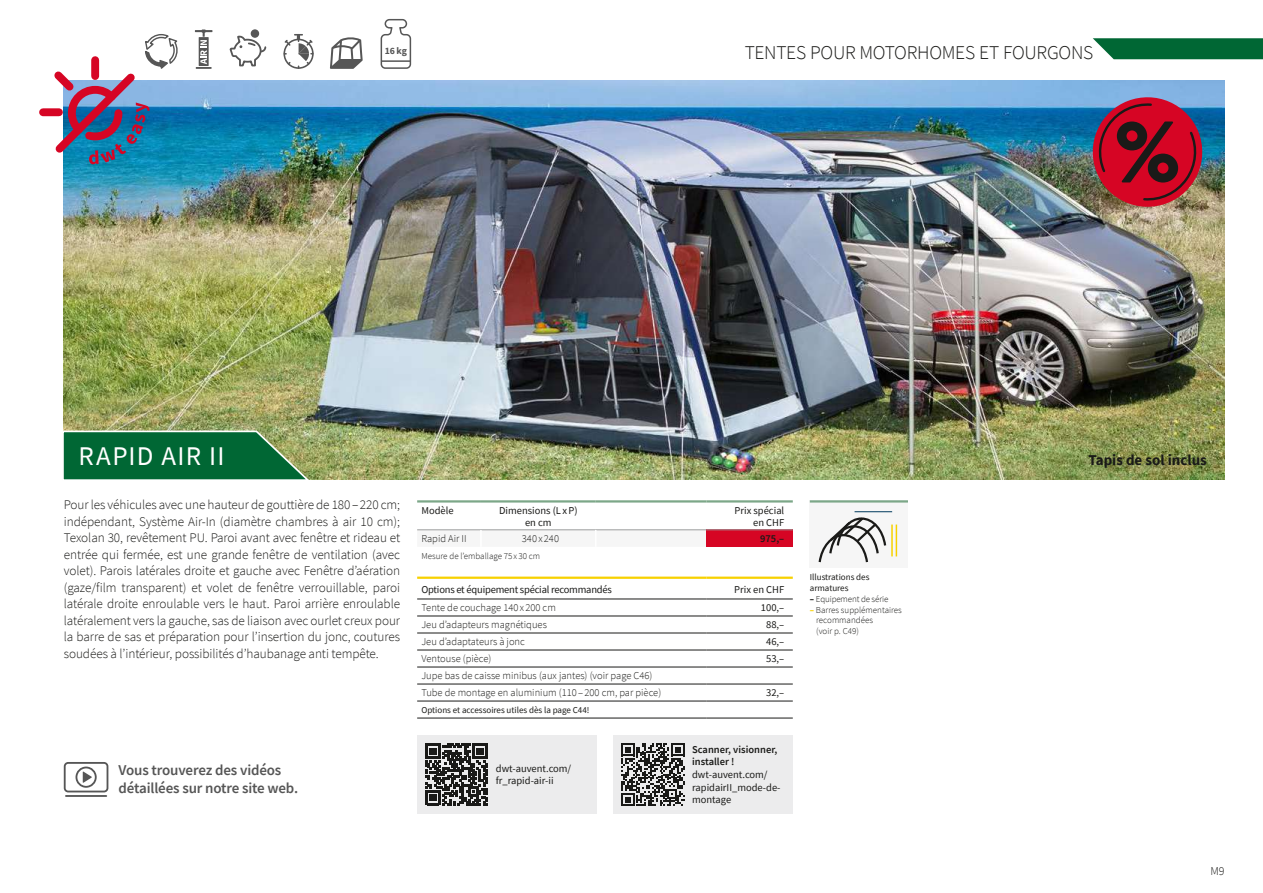
<style>
.page{position:relative;width:1263px;height:893px;background:#fff}
.page>*{position:absolute;margin:0;border:0;box-sizing:border-box;transform-origin:0 0}
.t1{font:27px "Source Sans Pro";letter-spacing:.04em;color:#fff}
.t2{font:300 19.5px "Source Sans Pro";letter-spacing:-.015em;color:#1a1a18}
.t3{font:600 15px/18px "Source Sans Pro";letter-spacing:-.01em;color:#565656}
.t4{font:700 15px "Source Sans Pro";color:#1a1a18}
.t5{font:300 13.2px/16.5px "Source Sans Pro";letter-spacing:-.005em;color:#1a1a18;text-align:justify}
.t6{font:300 12px "Source Sans Pro";color:#1a1a18}
.t7{font:300 10.5px/17px "Source Sans Pro";color:#1a1a18}
.t8{font:10.5px/12.6px "Source Sans Pro";color:#1a1a18}
.t9{font:10.5px "Source Sans Pro";letter-spacing:-.02em;color:#1a1a18}
.t10{font:600 10.5px/12.6px "Source Sans Pro";color:#1a1a18}
.t11{font:700 9.75px "Source Sans Pro";color:#565656}
.t12{font:300 9px/10.8px "Source Sans Pro";color:#1a1a18}
.t13{font:9px/10.8px "Source Sans Pro";color:#1a1a18}
.s1{font-weight:700}
.s2{font-weight:700;color:#f7d100}
</style>
<div class="page">
<img style="left:64px;top:80px;width:1161px;height:399px">
<div style="left:43px;top:108px;width:16px;height:8px;background:#d60524"></div>
<svg style="left:63px;top:430px;width:249px;height:50px;background:#227746"></svg>
<svg style="left:1093px;top:38px;width:170px;height:21px;background:#127142"></svg>
<svg style="left:47px;top:34px;width:131px;height:130px"></svg>
<div style="left:283px;top:39px;width:31px;height:30px;border:2px solid #565656;border-radius:50%"></div>
<svg style="left:283px;top:34px;width:31px;height:34px"></svg>
<svg style="left:195px;top:29px;width:17px;height:40px"></svg>
<svg style="left:330px;top:37px;width:33px;height:32px"></svg>
<div style="left:64px;top:762px;width:44px;height:30px;border:2px solid #565656;border-radius:3px"></div>
<div style="left:76px;top:767px;width:21px;height:21px;border:2px solid #565656;border-radius:50%"></div>
<svg style="left:83px;top:771px;width:9px;height:12px"></svg>
<hr style="left:66px;top:795px;width:40px;height:2px;background:#565656">
<div style="left:613px;top:735px;width:180px;height:79px;background:#ececed"></div>
<div style="left:417px;top:735px;width:179px;height:79px;background:#ececed"></div>
<svg style="left:380px;top:18px;width:32px;height:51px"></svg>
<hr style="left:382px;top:60px;width:28px;height:2px;background:#565656">
<div style="left:251px;top:29px;width:8px;height:9px;background:#565656;border-radius:50%"></div>
<svg style="left:230px;top:36px;width:36px;height:30px"></svg>
<div style="left:810px;top:500px;width:98px;height:68px;background:#f6f6f6"></div>
<hr style="left:810px;top:500px;width:98px;height:3px;background:#7ca788">
<svg style="left:818px;top:517px;width:69px;height:46px"></svg>
<hr style="left:854px;top:511px;width:38px;height:1px;background:#00395d">
<hr style="left:896px;top:524px;width:1px;height:32px;background:#f7d100">
<hr style="left:891px;top:524px;width:2px;height:32px;background:#f7d100">
<svg style="left:621px;top:743px;width:63px;height:63px"></svg>
<svg style="left:426px;top:744px;width:61px;height:61px"></svg>
<svg style="left:1093px;top:97px;width:109px;height:110px;background:#9a2438"></svg>
<hr style="left:417px;top:599px;width:289px;height:1px;background:#1a1a18">
<hr style="left:706px;top:599px;width:87px;height:1px;background:#1a1a18">
<hr style="left:417px;top:616px;width:289px;height:1px;background:#1a1a18">
<hr style="left:706px;top:616px;width:87px;height:1px;background:#1a1a18">
<hr style="left:417px;top:633px;width:289px;height:1px;background:#1a1a18">
<hr style="left:706px;top:633px;width:87px;height:1px;background:#1a1a18">
<hr style="left:417px;top:650px;width:289px;height:1px;background:#1a1a18">
<hr style="left:706px;top:650px;width:87px;height:1px;background:#1a1a18">
<hr style="left:417px;top:667px;width:289px;height:1px;background:#1a1a18">
<hr style="left:706px;top:667px;width:87px;height:1px;background:#1a1a18">
<hr style="left:417px;top:684px;width:289px;height:1px;background:#1a1a18">
<hr style="left:706px;top:684px;width:87px;height:1px;background:#1a1a18">
<hr style="left:417px;top:701px;width:289px;height:1px;background:#1a1a18">
<hr style="left:706px;top:701px;width:87px;height:1px;background:#1a1a18">
<hr style="left:417px;top:718px;width:289px;height:1px;background:#1a1a18">
<hr style="left:706px;top:718px;width:87px;height:1px;background:#1a1a18">
<hr style="left:417px;top:577px;width:289px;height:2px;background:#f7d100">
<hr style="left:706px;top:577px;width:87px;height:2px;background:#f7d100">
<div style="left:706px;top:530px;width:87px;height:17px;background:#d60524"></div>
<hr style="left:706px;top:530px;width:87px;height:1px;background:#9c9d9d">
<svg style="left:417px;top:530px;width:289px;height:1px"></svg>
<hr style="left:417px;top:500px;width:64px;height:3px;background:#7ca788">
<hr style="left:481px;top:500px;width:115px;height:3px;background:#7ca788">
<hr style="left:596px;top:500px;width:110px;height:3px;background:#7ca788">
<hr style="left:706px;top:500px;width:87px;height:3px;background:#7ca788">
<p class="t11" style="left:385px;top:44px;width:24px">16 kg</p>
<h2 class="t2" style="left:745px;top:41px;width:350px">TENTES POUR MOTORHOMES ET FOURGONS</h2>
<h1 class="t1" style="left:79px;top:439px;width:147px">RAPID AIR II</h1>
<p class="t5" style="left:64px;top:496px;width:338px">Pour les véhicules avec une hauteur de gouttière de 180–220 cm; indépendant, Système Air-In (diamètre chambres à air 10 cm); Texolan 30, revêtement PU. Paroi avant avec fenêtre et rideau et entrée qui fermée, est une grande fenêtre de ventilation (avec volet). Parois latérales droite et gauche avec Fenêtre d’aération (gaze/film transparent) et volet de fenêtre verrouillable, paroi latérale droite enroulable vers le haut. Paroi arrière enroulable latéralement vers la gauche, sas de liaison avec ourlet creux pour la barre de sas et préparation pour l’insertion du jonc, coutures soudées à l’intérieur, possibilités d’haubanage anti tempête.</p>
<p class="t3" style="left:119px;top:761px;width:181px">Vous trouverez des vidéos détaillées sur notre site web.</p>
<p class="t8" style="left:421px;top:504px;width:34px">Modèle</p>
<p class="t8" style="left:499px;top:504px;width:80px;line-height:12px;text-align:center">Dimensions (L xP) en cm</p>
<p class="t8" style="left:734px;top:504px;width:51px;line-height:12px;text-align:right">Prix spécial en CHF</p>
<p class="t7" style="left:421px;top:530px;width:47px">Rapid Air II</p>
<p class="t7" style="left:522px;top:530px;width:39px">340 x 240</p>
<p class="t10" style="left:760px;top:532px;width:26px">975,–</p>
<p class="t12" style="left:421px;top:550px;width:120px">Mesure de l’emballage 75 x 30 cm</p>
<p class="t9" style="left:421px;top:583px;width:192px">Options et équipement spécial recommandés</p>
<p class="t8" style="left:734px;top:583px;width:52px">Prix en CHF</p>
<p class="t7" style="left:421px;top:599px;width:136px">Tente de couchage 140 x 200 cm</p>
<p class="t8" style="left:761px;top:602px;width:25px">100,–</p>
<p class="t7" style="left:421px;top:616px;width:127px">Jeu d’adapteurs magnétiques</p>
<p class="t8" style="left:766px;top:619px;width:20px">88,–</p>
<p class="t7" style="left:421px;top:633px;width:105px">Jeu d’adaptateurs à jonc</p>
<p class="t8" style="left:766px;top:636px;width:20px">46,–</p>
<p class="t7" style="left:421px;top:650px;width:72px">Ventouse (pièce)</p>
<p class="t8" style="left:766px;top:653px;width:20px">53,–</p>
<p class="t7" style="left:421px;top:667px;width:241px">Jupe bas de caisse minibus (aux jantes) (voir page C46)<br>Tube de montage en aluminium (110 – 200 cm, par pièce)</p>
<p class="t8" style="left:766px;top:687px;width:20px">32,–</p>
<p class="t13" style="left:421px;top:704px;width:170px">Options et accessoires utiles dès la page C44!</p>
<p class="t8" style="left:496px;top:762px;width:77px">dwt-auvent.com/ fr_rapid-air-ii</p>
<p class="t10" style="left:692px;top:743px;width:87px">Scanner, visionner, installer !</p>
<p class="t8" style="left:692px;top:768px;width:90px">dwt-auvent.com/ rapidairII_mode-de&shy;montage</p>
<p class="t13" style="left:810px;top:572px;width:61px">Illustrations des armatures</p>
<p class="t12" style="left:810px;top:593px;width:80px"><span class="s1">–</span> Equipement de série</p>
<p class="t12" style="left:816px;top:604px;width:87px;text-indent:-6px"><span class="s2">–</span> Barres supplémentaires recommandées<br>(voir p. C49)</p>
<p class="t4" style="left:1088px;top:450px;width:120px">Tapis de sol inclus</p>
<p class="t6" style="left:1210px;top:863px;width:16px">M9</p>
</div>
